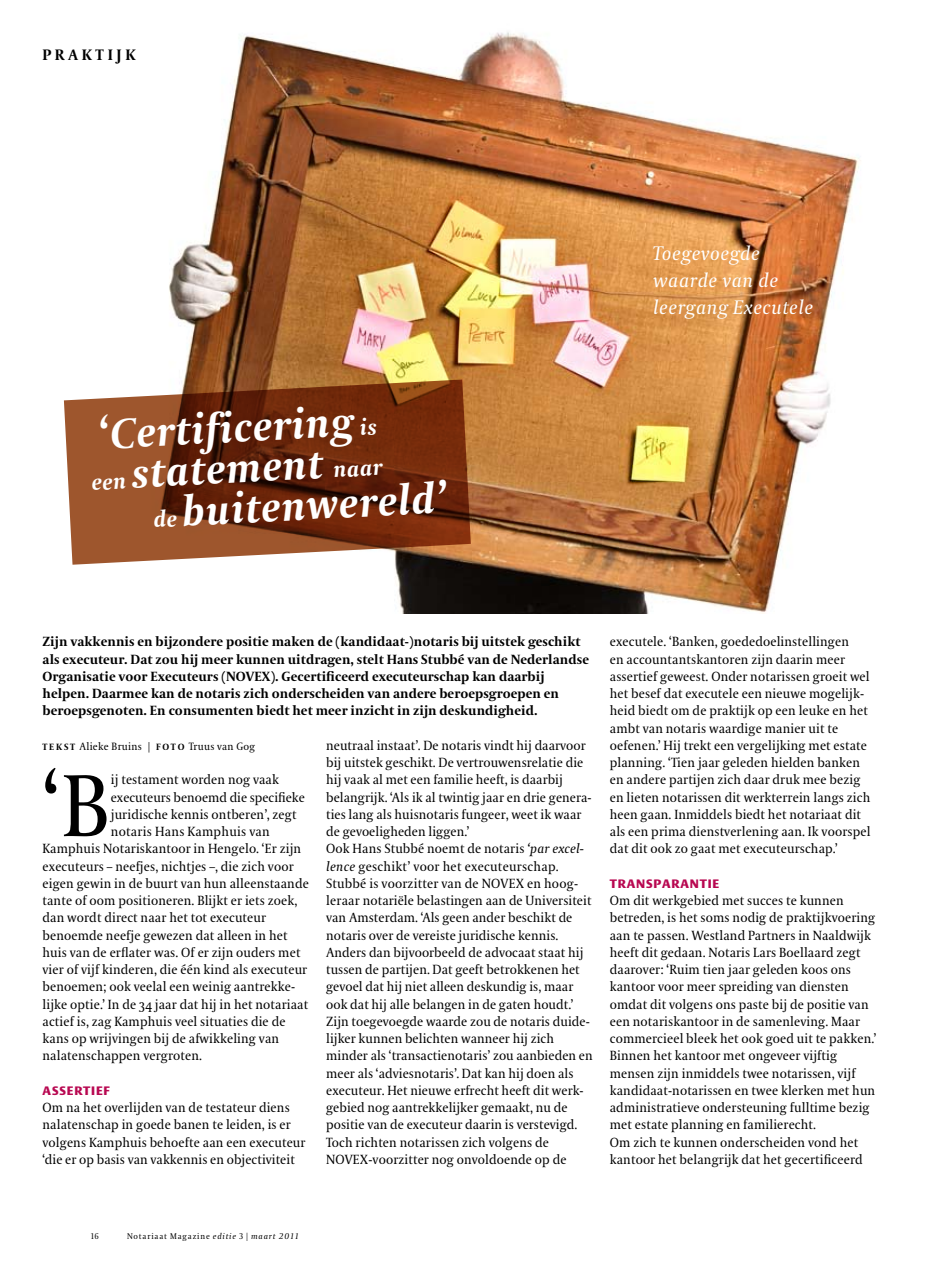
<style>
.page{position:relative;width:936px;height:1263px;background:#fff}
.page>*{position:absolute;margin:0;border:0;box-sizing:border-box;transform-origin:0 0}
.t1{font:87.3px "VPRO Coranto";color:#000}
.t2{font:italic 700 42.15px "VPRO Coranto";color:#fff}
.t3{font:italic 19.5px/27px "VPRO Coranto";letter-spacing:.03em;color:#fff}
.t4{font:700 15px "VPRO Coranto";color:#000}
.t5{font:13.2px/17.2px "VPRO Coranto";letter-spacing:.01em;color:#000}
.t6{font:700 13.2px/17.2px "VPRO Coranto";letter-spacing:.005em;color:#000}
.t7{font:700 12px "VPRO Vesta";letter-spacing:.07em;color:#b80851}
.t8{font:10.5px "VPRO Coranto";letter-spacing:.03em;color:#000}
.t9{font:8.25px "VPRO Coranto";letter-spacing:.1em;color:#000}
.t10{font:8.25px "VPRO Coranto Cn";color:#000}
.s1{font-size:22.5px}
.s2{font-weight:700;font-size:9px}
.s3{font-style:italic}
.s4{font-family:"VPRO Coranto Cn"}
</style>
<div class="page">
<img style="left:169px;top:32px;width:692px;height:581px">
<svg style="left:64px;top:379px;width:407px;height:186px;background:#834628"></svg>
<p class="t4" style="left:43px;top:45px;width:25px">P raktijk</p>
<h2 class="t2" style="left:97px;top:408px;width:280px;rotate:-3deg">‘Certificering <span class="s1">is</span></h2>
<h2 class="t2" style="left:90px;top:449px;width:293px;rotate:-3deg"><span class="s1">een</span> statement <span class="s1">naar</span></h2>
<h2 class="t2" style="left:152px;top:487px;width:294px;rotate:-3deg"><span class="s1">de</span> buitenwereld’</h2>
<h3 class="t3" style="left:653px;top:240px;width:161px">Toegevoegde waarde van de leergang Executele</h3>
<p class="t6" style="left:43px;top:633px;width:548px">Zijn vakkennis en bijzondere positie maken de (kandidaat-)notaris bij uitstek geschikt als executeur. Dat zou hij meer kunnen uitdragen, stelt Hans Stubbé van de Nederlandse Organisatie voor Executeurs (NOVEX). Gecertificeerd executeurschap kan daarbij helpen. Daarmee kan de notaris zich onderscheiden van andere beroepsgroepen en beroepsgenoten. En consumenten biedt het meer inzicht in zijn deskundigheid.</p>
<p class="t8" style="left:43px;top:740px;width:214px"><span class="s2">T E K S T</span> Alieke Bruins | <span class="s2">F O T O</span> Truus van Gog</p>
<p class="t5" style="left:326px;top:737px;width:268px">neutraal instaat’. De notaris vindt hij daarvoor bij uitstek geschikt. De vertrouwensrelatie die hij vaak al met een familie heeft, is daarbij belangrijk. ‘Als ik al twintig jaar en drie genera&shy;ties lang als huisnotaris fungeer, weet ik waar de gevoeligheden liggen.’<br>Ook Hans Stubbé noemt de notaris <span class="s3">‘par excel&shy;lence</span> geschikt’ voor het executeurschap.<br>Stubbé is voorzitter van de NOVEX en hoog&shy;leraar notariële belastingen aan de Universiteit van Amsterdam. ‘Als geen ander beschikt de notaris over de vereiste juridische kennis.<br>Anders dan bijvoorbeeld de advocaat staat hij tussen de partijen. Dat geeft betrokkenen het gevoel dat hij niet alleen deskundig is, maar ook dat hij alle belangen in de gaten houdt.’ Zijn toegevoegde waarde zou de notaris duide&shy;lijker kunnen belichten wanneer hij zich minder als ‘transactienotaris’ zou aanbieden en meer als ‘adviesnotaris’. Dat kan hij doen als executeur. Het nieuwe erfrecht heeft dit werk&shy;gebied nog aantrekkelijker gemaakt, nu de positie van de executeur daarin is verstevigd.<br>Toch richten notarissen zich volgens de NOVEX-voorzitter nog onvoldoende op de</p>
<h1 class="t1" style="left:43px;top:754px;width:69px">‘B</h1>
<p class="t5" style="left:111px;top:771px;width:170px">ij testament worden nog vaak</p>
<p class="t5" style="left:111px;top:788px;width:196px">executeurs benoemd die specifieke</p>
<p class="t5" style="left:111px;top:806px;width:187px">juridische kennis ontberen’, zegt</p>
<p class="t5" style="left:111px;top:823px;width:161px">notaris Hans Kamphuis van</p>
<p class="t5" style="left:43px;top:840px;width:260px">Kamphuis Notariskantoor in Hengelo. ‘Er zijn</p>
<p class="t5" style="left:43px;top:857px;width:252px">executeurs – neefjes, nichtjes –, die zich voor</p>
<p class="t5" style="left:43px;top:875px;width:268px">eigen gewin in de buurt van hun alleenstaande</p>
<p class="t5" style="left:43px;top:892px;width:256px">tante of oom positioneren. Blijkt er iets zoek,</p>
<p class="t5" style="left:43px;top:909px;width:225px">dan wordt direct naar het tot executeur</p>
<p class="t5" style="left:43px;top:926px;width:246px">benoemde neefje gewezen dat alleen in het</p>
<p class="t5" style="left:43px;top:944px;width:259px">huis van de erflater was. Of er zijn ouders met</p>
<p class="t5" style="left:43px;top:961px;width:266px">vier of vijf kinderen, die één kind als executeur</p>
<p class="t5" style="left:43px;top:978px;width:254px">benoemen; ook veelal een weinig aantrekke-</p>
<p class="t5" style="left:43px;top:995px;width:267px">lijke optie.’ In de 34 jaar dat hij in het notariaat</p>
<p class="t5" style="left:43px;top:1013px;width:244px">actief is, zag Kamphuis veel situaties die de</p>
<p class="t5" style="left:43px;top:1030px;width:238px">kans op wrijvingen bij de afwikkeling van</p>
<p class="t5" style="left:43px;top:1047px;width:161px">nalatenschappen vergroten.</p>
<p class="t7" style="left:43px;top:1085px;width:69px">ASSERTIEF</p>
<p class="t5" style="left:43px;top:1099px;width:264px">Om na het overlijden van de testateur diens nalatenschap in goede banen te leiden, is er volgens Kamphuis behoefte aan een executeur ‘die er op basis van vakkennis en objectiviteit</p>
<p class="t5" style="left:609px;top:633px;width:262px">executele. ‘Banken, goededoelinstellingen<br>en accountantskantoren zijn daarin meer assertief geweest. Onder notarissen groeit wel het besef dat executele een nieuwe mogelijk&shy;heid biedt om de praktijk op een leuke en het ambt van notaris waardige manier uit te oefenen.’ Hij trekt een vergelijking met estate planning. ‘Tien jaar geleden hielden banken en andere partijen zich daar druk mee bezig en lieten notarissen dit werkterrein langs zich heen gaan. Inmiddels biedt het notariaat dit als een prima dienstverlening aan. Ik voorspel dat dit ook zo gaat met executeurschap.’</p>
<p class="t7" style="left:609px;top:878px;width:111px">TRANSPARANTIE</p>
<p class="t5" style="left:609px;top:892px;width:268px">Om dit werkgebied met succes te kunnen betreden, is het soms nodig de praktijkvoering aan te passen. Westland Partners in Naaldwijk heeft dit gedaan. Notaris Lars Boellaard zegt daarover: ‘Ruim tien jaar geleden koos ons kantoor voor meer spreiding van diensten omdat dit volgens ons paste bij de positie van een notariskantoor in de samenleving. Maar commercieel bleek het ook goed uit te pakken.’ Binnen het kantoor met ongeveer vijftig mensen zijn inmiddels twee notarissen, vijf kandidaat-notarissen en twee klerken met hun administratieve ondersteuning fulltime bezig met estate planning en familierecht.<br>Om zich te kunnen onderscheiden vond het kantoor het belangrijk dat het gecertificeerd</p>
<p class="t10" style="left:91px;top:1231px;width:9px">16</p>
<p class="t9" style="left:127px;top:1231px;width:173px">Notariaat Magazine <span class="s3">editie</span> <span class="s4">3 |</span> <span class="s3">maart 2011</span></p>
</div>
